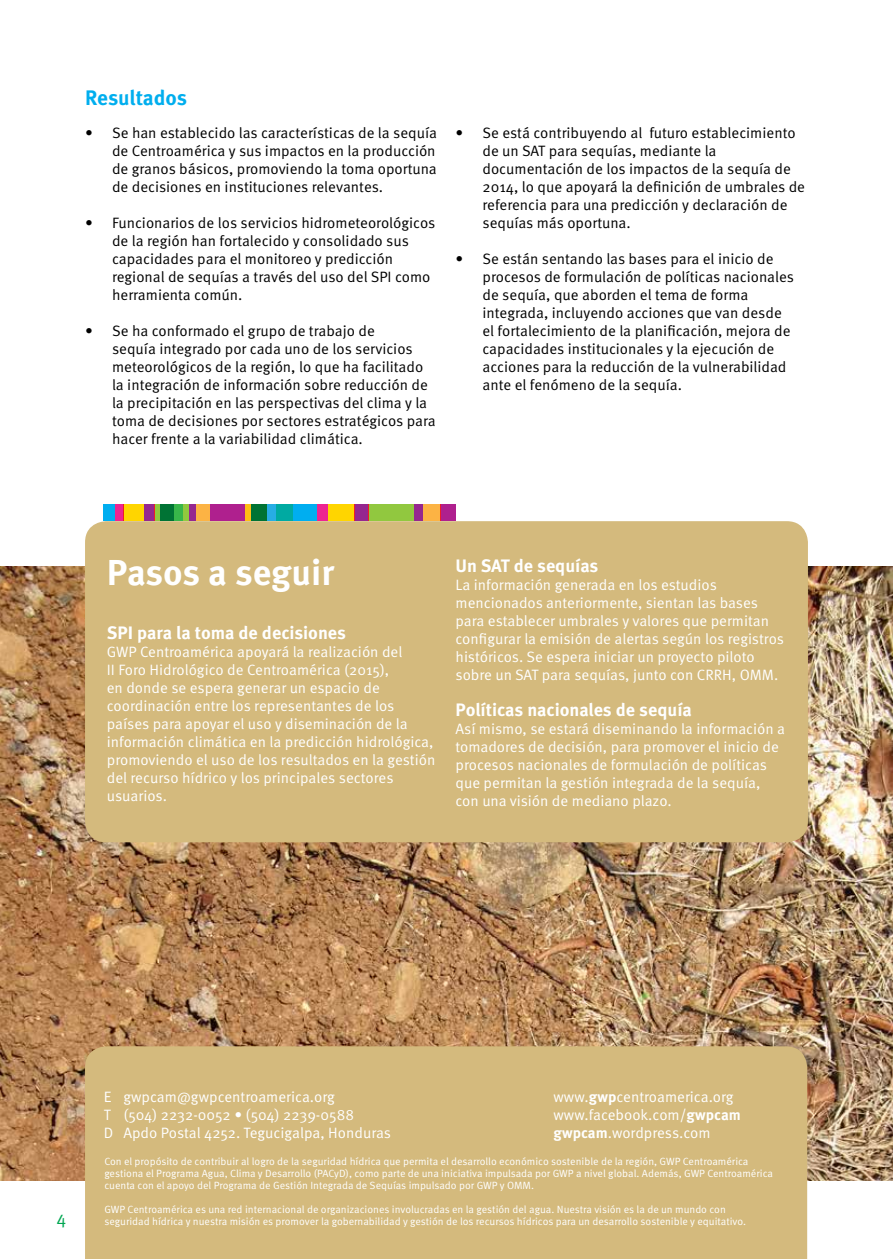
<style>
.page{position:relative;width:893px;height:1259px;background:#fff}
.page>*{position:absolute;margin:0;border:0;box-sizing:border-box;transform-origin:0 0}
.t1{font:700 36px "Meta Pro";color:#fff}
.t2{font:700 21px "Meta Pro";letter-spacing:-.005em;color:#00aeee}
.t3{font:700 18px "Meta Pro";color:#fff}
.t4{font:18px "Meta Pro";color:#00a652}
.t5{font:15px/18px "Meta Pro";color:#000}
.t6{font:15px/18px "Meta Pro";color:#fff}
.t7{font:10.5px/12px "Meta Pro";color:#fff}
.s1{font-weight:700}
</style>
<div class="page">
<img style="left:0;top:566px;width:893px;height:614px">
<div style="left:103px;top:504px;width:12px;height:17px;background:#00aef0"></div>
<div style="left:115px;top:504px;width:8px;height:17px;background:#ed2491"></div>
<div style="left:124px;top:504px;width:20px;height:17px;background:#ffd500"></div>
<div style="left:144px;top:504px;width:10px;height:17px;background:#95278f"></div>
<div style="left:156px;top:504px;width:34px;height:17px;background:#91c83f"></div>
<div style="left:250px;top:504px;width:18px;height:17px;background:#007334"></div>
<div style="left:160px;top:504px;width:18px;height:17px;background:#007334"></div>
<div style="left:267px;top:504px;width:10px;height:17px;background:#27ade4"></div>
<div style="left:196px;top:504px;width:14px;height:17px;background:#fcb344"></div>
<div style="left:244px;top:504px;width:7px;height:17px;background:#ffbd14"></div>
<div style="left:210px;top:504px;width:34px;height:17px;background:#af208e"></div>
<div style="left:190px;top:504px;width:6px;height:17px;background:#95278f"></div>
<div style="left:276px;top:504px;width:18px;height:17px;background:#00aaa2"></div>
<div style="left:294px;top:504px;width:23px;height:17px;background:#00aef0"></div>
<div style="left:317px;top:504px;width:11px;height:17px;background:#ed2491"></div>
<div style="left:328px;top:504px;width:26px;height:17px;background:#ffd500"></div>
<div style="left:355px;top:504px;width:13px;height:17px;background:#95278f"></div>
<div style="left:370px;top:504px;width:44px;height:17px;background:#91c83f"></div>
<div style="left:422px;top:504px;width:18px;height:17px;background:#fcb344"></div>
<div style="left:441px;top:504px;width:14px;height:17px;background:#af208e"></div>
<div style="left:414px;top:504px;width:8px;height:17px;background:#95278f"></div>
<div style="left:175px;top:504px;width:8px;height:17px;background:#38b64a"></div>
<div style="left:85px;top:521px;width:723px;height:321px;background:#d4ba7d;border-radius:21px"></div>
<div style="left:85px;top:1046px;width:722px;height:213px;background:#d4ba7d"></div>
<h2 class="t2" style="left:85px;top:85px;width:104px">Resultados</h2>
<p class="t5" style="left:112px;top:124px;width:327px;text-align:justify;text-indent:-27px">• Se han establecido las características de la sequía de Centroamérica y sus impactos en la producción de granos básicos, promoviendo la toma oportuna de decisiones en instituciones relevantes.</p>
<p class="t5" style="left:112px;top:214px;width:325px;text-indent:-27px">• Funcionarios de los servicios hidrometeorológicos de la región han fortalecido y consolidado sus capacidades para el monitoreo y predicción regional de sequías a través del uso del SPI como herramienta común.</p>
<p class="t5" style="left:112px;top:322px;width:325px;text-indent:-27px">• Se ha conformado el grupo de trabajo de<br>sequía integrado por cada uno de los servicios meteorológicos de la región, lo que ha facilitado la integración de información sobre reducción de la precipitación en las perspectivas del clima y la toma de decisiones por sectores estratégicos para hacer frente a la variabilidad climática.</p>
<p class="t5" style="left:482px;top:124px;width:324px;text-indent:-27px">• Se está contribuyendo al futuro establecimiento de un SAT para sequías, mediante la documentación de los impactos de la sequía de 2014, lo que apoyará la definición de umbrales de referencia para una predicción y declaración de sequías más oportuna.</p>
<p class="t5" style="left:482px;top:250px;width:313px;text-indent:-27px">• Se están sentando las bases para el inicio de procesos de formulación de políticas nacionales de sequía, que aborden el tema de forma integrada, incluyendo acciones que van desde el fortalecimiento de la planificación, mejora de capacidades institucionales y la ejecución de acciones para la reducción de la vulnerabilidad ante el fenómeno de la sequía.</p>
<h1 class="t1" style="left:107px;top:550px;width:229px">Pasos a seguir</h1>
<p class="t3" style="left:107px;top:622px;width:241px">SPI para la toma de decisiones</p>
<p class="t6" style="left:107px;top:643px;width:330px">GWP Centroamérica apoyará la realización del<br>II Foro Hidrológico de Centroamérica (2015),<br>en donde se espera generar un espacio de coordinación entre los representantes de los países para apoyar el uso y diseminación de la información climática en la predicción hidrológica, promoviendo el uso de los resultados en la gestión del recurso hídrico y los principales sectores usuarios.</p>
<p class="t3" style="left:455px;top:554px;width:144px">Un SAT de sequías</p>
<p class="t6" style="left:455px;top:576px;width:330px">La información generada en los estudios mencionados anteriormente, sientan las bases para establecer umbrales y valores que permitan configurar la emisión de alertas según los registros históricos. Se espera iniciar un proyecto piloto sobre un SAT para sequías, junto con CRRH, OMM.</p>
<p class="t3" style="left:455px;top:698px;width:238px">Políticas nacionales de sequía</p>
<p class="t6" style="left:455px;top:720px;width:331px">Así mismo, se estará diseminando la información a tomadores de decisión, para promover el inicio de procesos nacionales de formulación de políticas que permitan la gestión integrada de la sequía, con una visión de mediano plazo.</p>
<p class="t4" style="left:57px;top:1206px;width:11px">4</p>
<p class="t6" style="left:104px;top:1088px;width:289px">E gwpcam@gwpcentroamerica.org<br>T (504) 2232-0052 • (504) 2239-0588<br>D Apdo Postal 4252. Tegucigalpa, Honduras</p>
<p class="t6" style="left:553px;top:1088px;width:189px">www.<span class="s1">gwp</span>centroamerica.org www.facebook.com/<span class="s1">gwpcam gwpcam</span>.wordpress.com</p>
<p class="t7" style="left:104px;top:1155px;width:670px">Con el propósito de contribuir al logro de la seguridad hídrica que permita el desarrollo económico sostenible de la región, GWP Centroamérica gestiona el Programa Agua, Clima y Desarrollo (PACyD), como parte de una iniciativa impulsada por GWP a nivel global. Además, GWP Centroamérica cuenta con el apoyo del Programa de Gestión Integrada de Sequías impulsado por GWP y OMM.</p>
<p class="t7" style="left:104px;top:1203px;width:643px">GWP Centroamérica es una red internacional de organizaciones involucradas en la gestión del agua. Nuestra visión es la de un mundo con seguridad hídrica y nuestra misión es promover la gobernabilidad y gestión de los recursos hídricos para un desarrollo sostenible y equitativo.</p>
</div>
